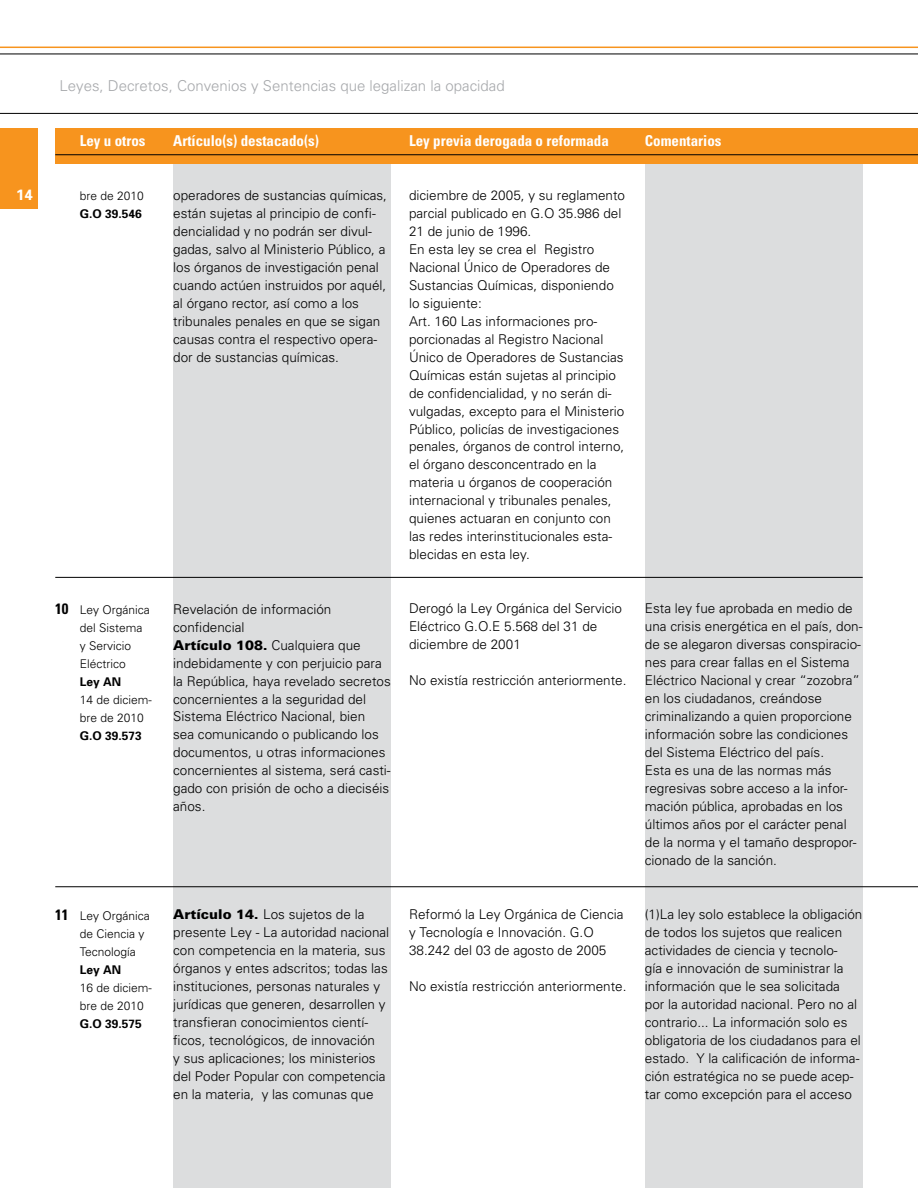
<style>
.page{position:relative;width:918px;height:1188px;background:#fff}
.page>*{position:absolute;margin:0;border:0;box-sizing:border-box;transform-origin:0 0}
.t1{font:700 condensed 15px "Univers";color:#fff}
.t2{font:300 15px "Univers";color:#a7a9ac}
.t3{font:700 condensed 15px "Univers";color:#000}
.t4{font:700 15px "Univers";color:#fff}
.t5{font:300 13.5px/18px "Univers";color:#000}
.t6{font:300 12px/18px "Univers";color:#000}
.t7{font:700 12px "Univers";color:#000}
.s1{font-weight:900}
</style>
<div class="page">
<div style="left:0;top:128px;width:37px;height:81px;background:#f7941e"></div>
<hr style="left:0;top:113px;width:918px;height:1px;background:#000">
<hr style="left:0;top:54px;width:918px;height:1px;background:#000">
<hr style="left:0;top:47px;width:918px;height:1px;background:#f7941e">
<div style="left:173px;top:164px;width:218px;height:1024px;background:#dcddde"></div>
<div style="left:645px;top:164px;width:218px;height:1024px;background:#dcddde"></div>
<div style="left:55px;top:128px;width:863px;height:36px;background:#f7941e"></div>
<hr style="left:55px;top:154px;width:863px;height:1px;background:#000">
<hr style="left:55px;top:886px;width:863px;height:1px;background:#000">
<hr style="left:55px;top:577px;width:808px;height:1px;background:#000">
<p class="t4" style="left:16px;top:185px;width:18px">14</p>
<p class="t2" style="left:60px;top:76px;width:447px">Leyes, Decretos, Convenios y Sentencias que legalizan la opacidad</p>
<p class="t1" style="left:80px;top:131px;width:67px">Ley u otros</p>
<p class="t1" style="left:173px;top:131px;width:147px">Artículo(s) destacado(s)</p>
<p class="t1" style="left:409px;top:131px;width:201px">Ley previa derogada o reformada</p>
<p class="t1" style="left:645px;top:131px;width:78px">Comentarios</p>
<p class="t6" style="left:80px;top:186px;width:66px">bre de 2010</p>
<p class="t7" style="left:80px;top:206px;width:64px">G.O 39.546</p>
<p class="t3" style="left:55px;top:599px;width:15px">10</p>
<p class="t6" style="left:80px;top:600px;width:72px">Ley Orgánica del Sistema y Servicio<br>Eléctrico</p>
<p class="t7" style="left:80px;top:674px;width:43px">Ley AN</p>
<p class="t6" style="left:80px;top:690px;width:74px">14 de diciem&shy;bre de 2010</p>
<p class="t7" style="left:80px;top:728px;width:64px">G.O 39.573</p>
<p class="t3" style="left:55px;top:905px;width:15px">11</p>
<p class="t6" style="left:80px;top:906px;width:72px">Ley Orgánica de Ciencia y<br>Tecnología</p>
<p class="t7" style="left:80px;top:962px;width:43px">Ley AN</p>
<p class="t6" style="left:80px;top:978px;width:74px">16 de diciem&shy;bre de 2010</p>
<p class="t7" style="left:80px;top:1016px;width:64px">G.O 39.575</p>
<p class="t5" style="left:173px;top:185px;width:215px">operadores de sustancias químicas, están sujetas al principio de confi&shy;dencialidad y no podrán ser divul&shy;gadas, salvo al Ministerio Público, a los órganos de investigación penal cuando actúen instruidos por aquél, al órgano rector, así como a los tribunales penales en que se sigan causas contra el respectivo opera&shy;dor de sustancias químicas.</p>
<p class="t5" style="left:173px;top:599px;width:219px">Revelación de información confidencial<br><span class="s1">Artículo 108.</span> Cualquiera que indebidamente y con perjuicio para la República, haya revelado secretos concernientes a la seguridad del<br>Sistema Eléctrico Nacional, bien<br>sea comunicando o publicando los documentos, u otras informaciones concernientes al sistema, será casti&shy;gado con prisión de ocho a dieciséis años.</p>
<p class="t5" style="left:409px;top:185px;width:218px">diciembre de 2005, y su reglamento parcial publicado en G.O 35.986 del<br>21 de junio de 1996.<br>En esta ley se crea el Registro<br>Nacional Único de Operadores de<br>Sustancias Químicas, disponiendo lo siguiente:<br>Art. 160 Las informaciones pro&shy;porcionadas al Registro Nacional<br>Único de Operadores de Sustancias<br>Químicas están sujetas al principio de confidencialidad, y no serán di&shy;vulgadas, excepto para el Ministerio<br>Público, policías de investigaciones penales, órganos de control interno, el órgano desconcentrado en la materia u órganos de cooperación internacional y tribunales penales, quienes actuaran en conjunto con las redes interinstitucionales esta&shy;blecidas en esta ley.</p>
<p class="t5" style="left:409px;top:599px;width:215px">Derogó la Ley Orgánica del Servicio<br>Eléctrico G.O.E 5.568 del 31 de diciembre de 2001</p>
<p class="t5" style="left:409px;top:671px;width:219px">No existía restricción anteriormente.</p>
<p class="t5" style="left:173px;top:905px;width:218px"><span class="s1">Artículo 14.</span> Los sujetos de la presente Ley - La autoridad nacional con competencia en la materia, sus órganos y entes adscritos; todas las instituciones, personas naturales y jurídicas que generen, desarrollen y transfieran conocimientos cientí&shy;ficos, tecnológicos, de innovación<br>y sus aplicaciones; los ministerios del Poder Popular con competencia en la materia, y las comunas que</p>
<p class="t5" style="left:409px;top:905px;width:216px">Reformó la Ley Orgánica de Ciencia y Tecnología e Innovación. G.O<br>38.242 del 03 de agosto de 2005</p>
<p class="t5" style="left:409px;top:977px;width:219px">No existía restricción anteriormente.</p>
<p class="t5" style="left:645px;top:599px;width:219px">Esta ley fue aprobada en medio de una crisis energética en el país, don&shy;de se alegaron diversas conspiracio&shy;nes para crear fallas en el Sistema Eléctrico Nacional y crear “zozobra” en los ciudadanos, creándose criminalizando a quien proporcione información sobre las condiciones del Sistema Eléctrico del país.<br>Esta es una de las normas más regresivas sobre acceso a la infor&shy;mación pública, aprobadas en los últimos años por el carácter penal de la norma y el tamaño despropor&shy;cionado de la sanción.</p>
<p class="t5" style="left:645px;top:905px;width:219px">(1)La ley solo establece la obligación de todos los sujetos que realicen actividades de ciencia y tecnolo-<br>gía e innovación de suministrar la información que le sea solicitada por la autoridad nacional. Pero no al contrario... La información solo es obligatoria de los ciudadanos para el estado. Y la calificación de informa&shy;ción estratégica no se puede acep&shy;tar como excepción para el acceso</p>
</div>
